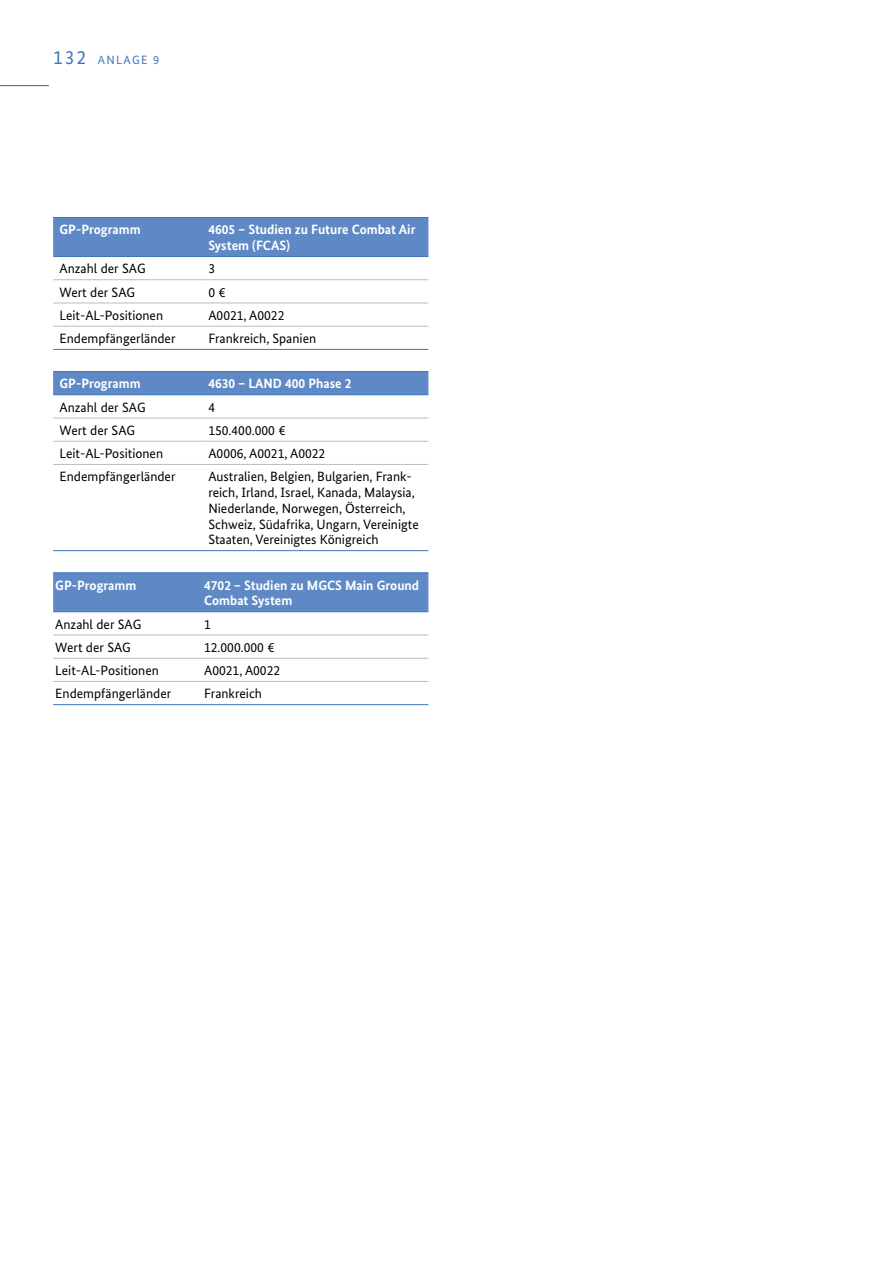
<style>
.page{position:relative;width:893px;height:1263px;background:#fff}
.page>*{position:absolute;margin:0;border:0;box-sizing:border-box;transform-origin:0 0}
.t1{font:13.5px/15.8px "Bundes Sans";color:#000}
.t2{font:700 13.5px/15.8px "Bundes Sans";color:#fff}
.t3{font:12px "Bundes Sans";letter-spacing:.11em;color:#3b76ba}
.s1{font-size:19.5px}
</style>
<div class="page">
<hr style="left:0;top:85px;width:49px;height:1px;background:#3b76ba">
<div style="left:53px;top:218px;width:375px;height:38px;background:#5e89c5"></div>
<hr style="left:53px;top:279px;width:149px;height:1px;background:#b7bdc2">
<hr style="left:202px;top:279px;width:226px;height:1px;background:#b7bdc2">
<hr style="left:53px;top:303px;width:149px;height:1px;background:#b7bdc2">
<hr style="left:202px;top:303px;width:226px;height:1px;background:#b7bdc2">
<hr style="left:53px;top:326px;width:149px;height:1px;background:#b7bdc2">
<hr style="left:202px;top:326px;width:226px;height:1px;background:#b7bdc2">
<hr style="left:53px;top:217px;width:149px;height:1px;background:#3b76ba">
<hr style="left:202px;top:217px;width:226px;height:1px;background:#3b76ba">
<hr style="left:53px;top:256px;width:149px;height:1px;background:#3b76ba">
<hr style="left:202px;top:256px;width:226px;height:1px;background:#3b76ba">
<hr style="left:53px;top:349px;width:149px;height:1px;background:#3b76ba">
<hr style="left:202px;top:349px;width:226px;height:1px;background:#3b76ba">
<div style="left:53px;top:372px;width:375px;height:22px;background:#5e89c5"></div>
<hr style="left:53px;top:418px;width:149px;height:1px;background:#b7bdc2">
<hr style="left:202px;top:418px;width:226px;height:1px;background:#b7bdc2">
<hr style="left:53px;top:441px;width:149px;height:1px;background:#b7bdc2">
<hr style="left:202px;top:441px;width:226px;height:1px;background:#b7bdc2">
<hr style="left:53px;top:464px;width:149px;height:1px;background:#b7bdc2">
<hr style="left:202px;top:464px;width:226px;height:1px;background:#b7bdc2">
<hr style="left:53px;top:371px;width:149px;height:1px;background:#3b76ba">
<hr style="left:202px;top:371px;width:226px;height:1px;background:#3b76ba">
<hr style="left:53px;top:394px;width:149px;height:1px;background:#3b76ba">
<hr style="left:202px;top:394px;width:226px;height:1px;background:#3b76ba">
<hr style="left:53px;top:550px;width:149px;height:1px;background:#3b76ba">
<hr style="left:202px;top:550px;width:226px;height:1px;background:#3b76ba">
<div style="left:53px;top:573px;width:375px;height:38px;background:#5e89c5"></div>
<hr style="left:53px;top:635px;width:149px;height:1px;background:#b7bdc2">
<hr style="left:202px;top:635px;width:226px;height:1px;background:#b7bdc2">
<hr style="left:53px;top:658px;width:149px;height:1px;background:#b7bdc2">
<hr style="left:202px;top:658px;width:226px;height:1px;background:#b7bdc2">
<hr style="left:53px;top:681px;width:149px;height:1px;background:#b7bdc2">
<hr style="left:202px;top:681px;width:226px;height:1px;background:#b7bdc2">
<hr style="left:53px;top:572px;width:149px;height:1px;background:#3b76ba">
<hr style="left:202px;top:572px;width:226px;height:1px;background:#3b76ba">
<hr style="left:53px;top:611px;width:149px;height:1px;background:#3b76ba">
<hr style="left:202px;top:611px;width:226px;height:1px;background:#3b76ba">
<hr style="left:53px;top:704px;width:149px;height:1px;background:#3b76ba">
<hr style="left:202px;top:704px;width:226px;height:1px;background:#3b76ba">
<p class="t3" style="left:53px;top:52px;width:107px"><span class="s1">132</span> ANLAGE 9</p>
<p class="t2" style="left:60px;top:222px;width:83px">GP-Programm</p>
<p class="t2" style="left:208px;top:222px;width:209px">4605 – Studien zu Future Combat Air<br>System (FCAS)</p>
<p class="t1" style="left:60px;top:261px;width:88px">Anzahl der SAG</p>
<p class="t1" style="left:208px;top:261px;width:8px">3</p>
<p class="t1" style="left:60px;top:284px;width:77px">Wert der SAG</p>
<p class="t1" style="left:208px;top:284px;width:19px">0 €</p>
<p class="t1" style="left:60px;top:307px;width:105px">Leit-AL-Positionen</p>
<p class="t1" style="left:208px;top:307px;width:78px">A0021, A0022</p>
<p class="t1" style="left:60px;top:330px;width:118px">Endempfängerländer</p>
<p class="t1" style="left:208px;top:330px;width:109px">Frankreich, Spanien</p>
<p class="t2" style="left:60px;top:376px;width:83px">GP-Programm</p>
<p class="t2" style="left:208px;top:376px;width:145px">4630 – LAND 400 Phase 2</p>
<p class="t1" style="left:60px;top:399px;width:88px">Anzahl der SAG</p>
<p class="t1" style="left:208px;top:399px;width:8px">4</p>
<p class="t1" style="left:60px;top:422px;width:77px">Wert der SAG</p>
<p class="t1" style="left:208px;top:422px;width:79px">150.400.000 €</p>
<p class="t1" style="left:60px;top:445px;width:105px">Leit-AL-Positionen</p>
<p class="t1" style="left:208px;top:445px;width:119px">A0006, A0021, A0022</p>
<p class="t1" style="left:60px;top:469px;width:118px">Endempfängerländer</p>
<p class="t1" style="left:208px;top:469px;width:212px">Australien, Belgien, Bulgarien, Frank&shy;reich, Irland, Israel, Kanada, Malaysia, Niederlande, Norwegen, Österreich, Schweiz, Südafrika, Ungarn, Vereinigte Staaten, Vereinigtes Königreich</p>
<p class="t2" style="left:55px;top:577px;width:83px">GP-Programm</p>
<p class="t2" style="left:204px;top:577px;width:217px">4702 – Studien zu MGCS Main Ground<br>Combat System</p>
<p class="t1" style="left:55px;top:616px;width:88px">Anzahl der SAG</p>
<p class="t1" style="left:204px;top:616px;width:8px">1</p>
<p class="t1" style="left:55px;top:639px;width:77px">Wert der SAG</p>
<p class="t1" style="left:204px;top:639px;width:72px">12.000.000 €</p>
<p class="t1" style="left:55px;top:662px;width:105px">Leit-AL-Positionen</p>
<p class="t1" style="left:204px;top:662px;width:78px">A0021, A0022</p>
<p class="t1" style="left:55px;top:686px;width:118px">Endempfängerländer</p>
<p class="t1" style="left:204px;top:686px;width:59px">Frankreich</p>
</div>
